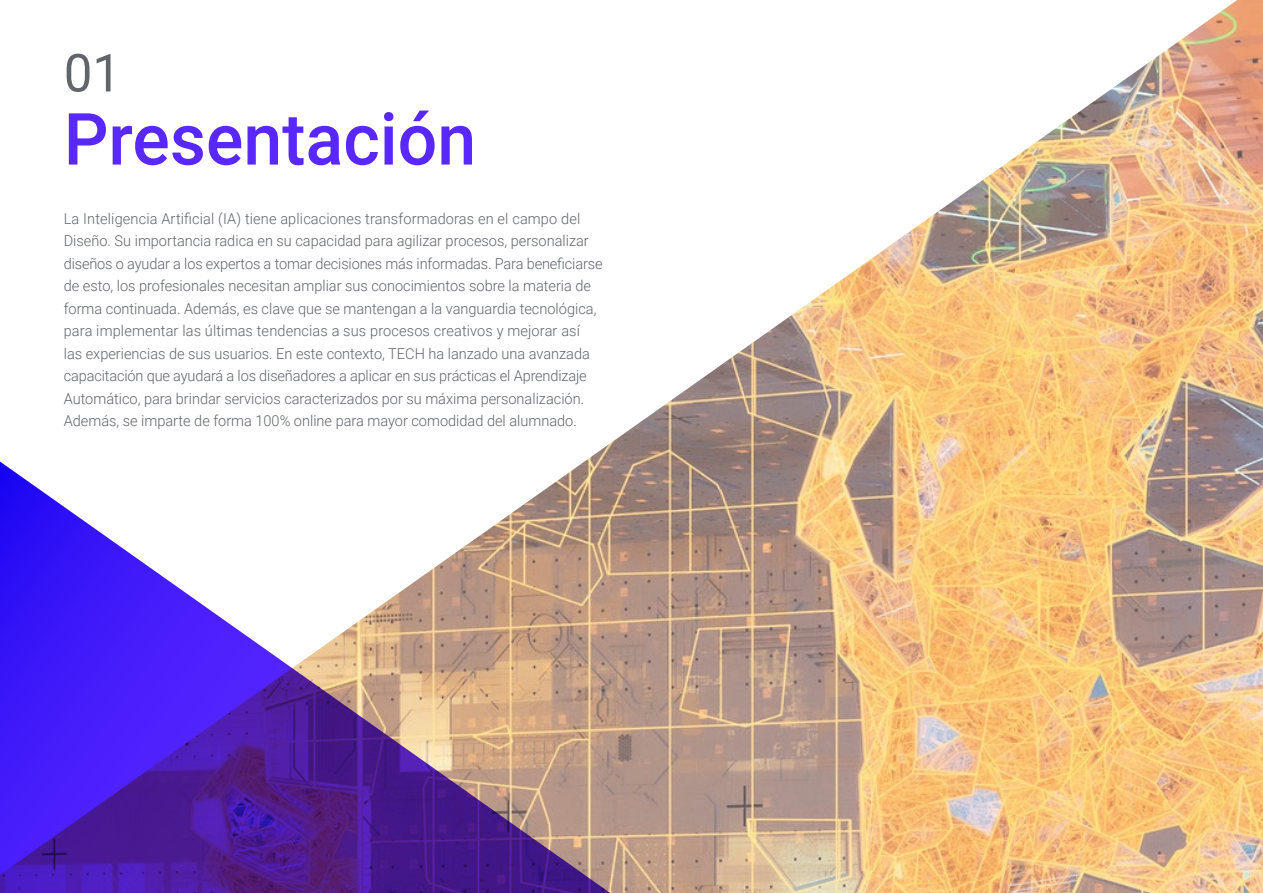
<style>
.page{position:relative;width:1263px;height:893px;background:#fff}
.page>*{position:absolute;margin:0;border:0;box-sizing:border-box;transform-origin:0 0}
.t1{font:500 72px "Roboto";color:#5927ff}
.t2{font:52.5px "Roboto";color:#61646a}
.t3{font:300 15px/22.5px "Roboto";color:#61646a}
</style>
<div class="page">
<img style="left:606px;top:0;width:657px;height:893px">
<svg style="left:0;top:446px;width:640px;height:447px"></svg>
<h2 class="t2" style="left:64px;top:36px;width:59px">01</h2>
<h1 class="t1" style="left:64px;top:89px;width:414px">Presentación</h1>
<p class="t3" style="left:64px;top:207px;width:540px">La Inteligencia Artificial (IA) tiene aplicaciones transformadoras en el campo del Diseño. Su importancia radica en su capacidad para agilizar procesos, personalizar diseños o ayudar a los expertos a tomar decisiones más informadas. Para beneficiarse de esto, los profesionales necesitan ampliar sus conocimientos sobre la materia de forma continuada. Además, es clave que se mantengan a la vanguardia tecnológica, para implementar las últimas tendencias a sus procesos creativos y mejorar así<br>las experiencias de sus usuarios. En este contexto, TECH ha lanzado una avanzada capacitación que ayudará a los diseñadores a aplicar en sus prácticas el Aprendizaje Automático, para brindar servicios caracterizados por su máxima personalización.<br>Además, se imparte de forma 100% online para mayor comodidad del alumnado.</p>
</div>
